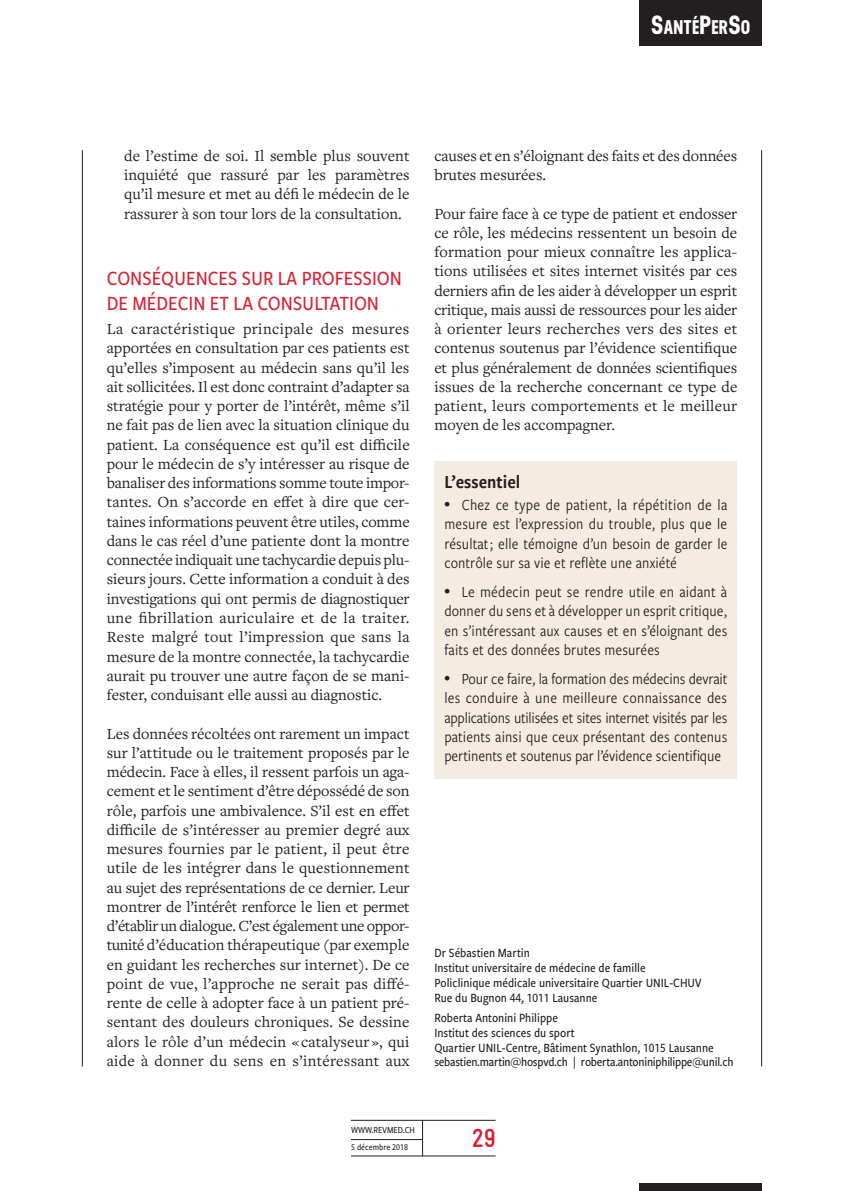
<style>
.page{position:relative;width:844px;height:1191px;background:#fff}
.page>*{position:absolute;margin:0;border:0;box-sizing:border-box;transform-origin:0 0}
.t1{font:700 26.25px "Gravur Condensed Pro";color:#da2031}
.t2{font:500 21px/24.5px "Freight Sans Cnd Pro";color:#da2031}
.t3{font:700 19.78px "Neusa";letter-spacing:.005em;color:#fff}
.t4{font:19.25px "Freight Sans Cnd Pro Semi";color:#231f20}
.t5{font:16.1px/19.2px "Freight Text Pro";color:#231f20;text-align:justify}
.t6{font:16.1px/19.2px "Freight Sans Cnd Pro";letter-spacing:.005em;color:#231f20;text-align:justify}
.t7{font:500 13.12px/14.9px "Freight Sans Cnd Pro";color:#231f20}
.t8{font:500 9.45px "Freight Sans Cnd Pro";color:#231f20}
.t9{font:500 9.1px "Freight Sans Cnd Pro";color:#231f20}
.s1{font-size:26.25px}
</style>
<div class="page">
<div style="left:639px;top:0;width:122px;height:46px;background:#231f20"></div>
<div style="left:639px;top:1183px;width:122px;height:8px;background:#231f20"></div>
<hr style="left:351px;top:1119px;width:144px;height:1px;background:#231f20">
<hr style="left:351px;top:1155px;width:144px;height:1px;background:#231f20">
<hr style="left:351px;top:1139px;width:71px;height:1px;background:#231f20">
<hr style="left:422px;top:1120px;width:1px;height:36px;background:#231f20">
<div style="left:434px;top:461px;width:303px;height:318px;background:#f5ece1"></div>
<hr style="left:82px;top:150px;width:1px;height:916px;background:#231f20">
<hr style="left:761px;top:150px;width:1px;height:916px;background:#231f20">
<p class="t3" style="left:651px;top:13px;width:101px"><span class="s1">S</span>ANTÉ<span class="s1">P</span>ER<span class="s1">S</span>O</p>
<p class="t5" style="left:124px;top:145px;width:287px">de l’estime de soi. Il semble plus souvent inquiété que rassuré par les paramètres qu’il mesure et met au défi le médecin de le rassurer à son tour lors de la consultation.</p>
<h2 class="t2" style="left:107px;top:265px;width:297px">CONSÉQUENCES SUR LA PROFESSION<br>DE MÉDECIN ET LA CONSULTATION</h2>
<p class="t5" style="left:107px;top:319px;width:304px">La caractéristique principale des mesures apportées en consultation par ces patients est qu’elles s’imposent au médecin sans qu’il les ait sollicitées. Il est donc contraint d’adapter sa stratégie pour y porter de l’intérêt, même s’il ne fait pas de lien avec la situation clinique du patient. La conséquence est qu’il est difficile pour le médecin de s’y intéresser au risque de banaliser des informations somme toute impor&shy;tantes. On s’accorde en effet à dire que cer&shy;taines informations peuvent être utiles, comme dans le cas réel d’une patiente dont la montre connectée indiquait une tachycardie depuis plu&shy;sieurs jours. Cette information a conduit à des investigations qui ont permis de diagnostiquer une fibrillation auriculaire et de la traiter.<br>Reste malgré tout l’impression que sans la mesure de la montre connectée, la tachycardie aurait pu trouver une autre façon de se mani&shy;fester, conduisant elle aussi au diagnostic.</p>
<p class="t5" style="left:107px;top:723px;width:304px">Les données récoltées ont rarement un impact sur l’attitude ou le traitement proposés par le médecin. Face à elles, il ressent parfois un aga&shy;cement et le sentiment d’être dépossédé de son rôle, parfois une ambivalence. S’il est en effet difficile de s’intéresser au premier degré aux mesures fournies par le patient, il peut être utile de les intégrer dans le questionnement au sujet des représentations de ce dernier. Leur montrer de l’intérêt renforce le lien et permet d’établir un dialogue. C’est également une oppor&shy;tunité d’éducation thérapeutique (par exemple en guidant les recherches sur internet). De ce point de vue, l’approche ne serait pas diffé&shy;rente de celle à adopter face à un patient pré&shy;sentant des douleurs chroniques. Se dessine alors le rôle d’un médecin « catalyseur », qui aide à donner du sens en s’intéressant aux</p>
<p class="t5" style="left:434px;top:145px;width:304px">causes et en s’éloignant des faits et des données brutes mesurées.</p>
<p class="t5" style="left:434px;top:203px;width:304px">Pour faire face à ce type de patient et endosser ce rôle, les médecins ressentent un besoin de formation pour mieux connaître les applica&shy;tions utilisées et sites internet visités par ces derniers afin de les aider à développer un esprit critique, mais aussi de ressources pour les aider à orienter leurs recherches vers des sites et contenus soutenus par l’évidence scientifique et plus généralement de données scientifiques issues de la recherche concernant ce type de patient, leurs comportements et le meilleur moyen de les accompagner.</p>
<p class="t4" style="left:444px;top:469px;width:77px">L’essentiel</p>
<p class="t6" style="left:444px;top:494px;width:285px"><sup>•</sup> Chez ce type de patient, la répétition de la mesure est l’expression du trouble, plus que le résultat ; elle témoigne d’un besoin de garder le contrôle sur sa vie et reflète une anxiété</p>
<p class="t6" style="left:444px;top:581px;width:284px"><sup>•</sup> Le médecin peut se rendre utile en aidant à donner du sens et à développer un esprit critique, en s’intéressant aux causes et en s’éloignant des faits et des données brutes mesurées</p>
<p class="t6" style="left:444px;top:668px;width:284px"><sup>•</sup> Pour ce faire, la formation des médecins devrait les conduire à une meilleure connaissance des applications utilisées et sites internet visités par les patients ainsi que ceux présentant des contenus pertinents et soutenus par l’évidence scientifique</p>
<p class="t7" style="left:434px;top:945px;width:268px">Dr Sébastien Martin<br>Institut universitaire de médecine de famille Policlinique médicale universitaire Quartier UNIL-CHUV Rue du Bugnon 44, 1011 Lausanne</p>
<p class="t7" style="left:434px;top:1009px;width:301px">Roberta Antonini Philippe<br>Institut des sciences du sport<br>Quartier UNIL-Centre, Bâtiment Synathlon, 1015 Lausanne sebastien.martin@hospvd.ch | roberta.antoniniphilippe@unil.ch</p>
<p class="t8" style="left:351px;top:1123px;width:65px">WWW.REVMED.CH</p>
<p class="t9" style="left:351px;top:1141px;width:58px">5 décembre 2018</p>
<h1 class="t1" style="left:471px;top:1123px;width:26px">29</h1>
</div>
